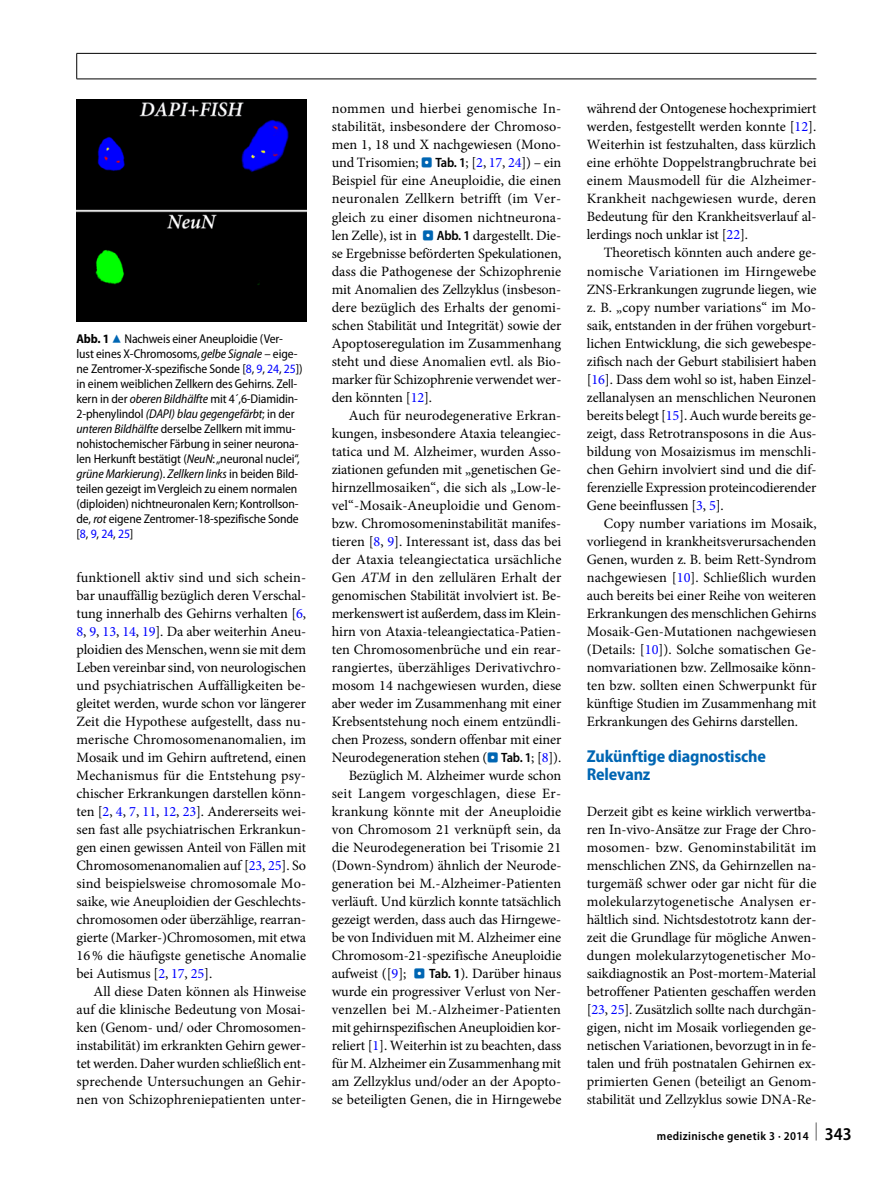
<style>
.page{position:relative;width:893px;height:1187px;background:#fff}
.page>*{position:absolute;margin:0;border:0;box-sizing:border-box;transform-origin:0 0}
.t1{font:700 semi-condensed 17.25px/18px "Myriad Pro";letter-spacing:-.01em;color:#0066b3}
.t2{font:14.25px/18px "Minion Pro";letter-spacing:-.005em;color:#000;text-align:justify}
.t3{font:semi-condensed 12.75px/15px "Myriad Pro";letter-spacing:-.01em;color:#000}
.t4{font:600 semi-condensed 12px "Myriad Pro";letter-spacing:.03em;color:#000}
.s1{font-weight:700}
.s2{font-family:"Blik Buttons";font-stretch:normal;font-size:13.5px;color:#0066b3}
.s3{font-style:italic}
.s4{color:#00f}
.s5{font-family:"Blik Buttons";font-size:13.5px;color:#0066b3}
.s6{font-family:"Myriad Pro";font-weight:600;font-stretch:semi-condensed;font-size:13.5px}
.s7{font-size:18px}
</style>
<div class="page">
<hr style="left:77px;top:79px;width:739px;height:1px;background:#000">
<svg style="left:76px;top:54px;width:1px;height:25px"></svg>
<hr style="left:77px;top:53px;width:739px;height:1px;background:#000">
<img style="left:77px;top:100px;width:229px;height:221px">
<p class="t3" style="left:77px;top:331px;width:228px"><span class="s1">Abb. 1</span> <span class="s2">8</span> Nachweis einer Aneuploidie (Ver&shy;lust eines X-Chromosoms,<span class="s3">gelbe Signale</span> – eige&shy;ne Zentromer-X-spezifische Sonde [<span class="s4">8</span>, <span class="s4">9</span>, <span class="s4">24</span>, <span class="s4">25</span>]) in einem weiblichen Zellkern des Gehirns. Zell&shy;kern in der <span class="s3">oberen Bildhälfte</span> mit 4´,6-Diamidin-2-phenylindol <span class="s3">(DAPI) blau gegengefärbt</span>; in der <span class="s3">unteren Bildhälfte</span> derselbe Zellkern mit immu&shy;nohistochemischer Färbung in seiner neurona&shy;len Herkunft bestätigt (<span class="s3">NeuN</span>: „neuronal nuclei“, <span class="s3">grüne Markierung</span>). <span class="s3">Zellkern links</span> in beiden Bild&shy;teilen gezeigt im Vergleich zu einem normalen (diploiden) nichtneuronalen Kern; Kontrollson&shy;de, <span class="s3">rot</span> eigene Zentromer-18-spezifische Sonde [<span class="s4">8</span>, <span class="s4">9</span>, <span class="s4">24</span>, <span class="s4">25</span>]</p>
<p class="t2" style="left:77px;top:568px;width:231px">funktionell aktiv sind und sich schein&shy;bar unauffällig bezüglich deren Verschal&shy;tung innerhalb des Gehirns verhalten [<span class="s4">6</span>, <span class="s4">8</span>, <span class="s4">9</span>, <span class="s4">13</span>, <span class="s4">14</span>, <span class="s4">19</span>]. Da aber weiterhin Aneu&shy;ploidien des Menschen, wenn sie mit dem Leben vereinbar sind, von neurologischen und psychiatrischen Auffälligkeiten be&shy;gleitet werden, wurde schon vor längerer Zeit die Hypothese aufgestellt, dass nu&shy;merische Chromosomenanomalien, im Mosaik und im Gehirn auftretend, einen Mechanismus für die Entstehung psy&shy;chischer Erkrankungen darstellen könn&shy;ten [<span class="s4">2</span>, <span class="s4">4</span>, <span class="s4">7</span>, <span class="s4">11</span>, <span class="s4">12</span>, <span class="s4">23</span>]. Andererseits wei&shy;sen fast alle psychiatrischen Erkrankun&shy;gen einen gewissen Anteil von Fällen mit Chromosomenanomalien auf [<span class="s4">23</span>, <span class="s4">25</span>]. So sind beispielsweise chromosomale Mo&shy;saike, wie Aneuploidien der Geschlechts&shy;chromosomen oder überzählige, rearran&shy;gierte (Marker-)Chromosomen, mit etwa 16% die häufigste genetische Anomalie bei Autismus [<span class="s4">2</span>, <span class="s4">17</span>, <span class="s4">25</span>].</p>
<p class="t2" style="left:77px;top:982px;width:231px;text-indent:17px">All diese Daten können als Hinweise auf die klinische Bedeutung von Mosai&shy;ken (Genom- und/ oder Chromosomen&shy;instabilität) im erkrankten Gehirn gewer&shy;tet werden. Daher wurden schließlich ent&shy;sprechende Untersuchungen an Gehir&shy;nen von Schizophreniepatienten unter-</p>
<p class="t2" style="left:332px;top:100px;width:231px">nommen und hierbei genomische In&shy;stabilität, insbesondere der Chromoso&shy;men 1, 18 und X nachgewiesen (Mono&shy;und Trisomien; <span class="s5">.</span> <span class="s6">Tab. 1</span>; [<span class="s4">2</span>, <span class="s4">17</span>, <span class="s4">24</span>]) – ein Beispiel für eine Aneuploidie, die einen neuronalen Zellkern betrifft (im Ver&shy;gleich zu einer disomen nichtneurona&shy;len Zelle), ist in <span class="s5">.</span> <span class="s6">Abb. 1</span> dargestellt. Die&shy;se Ergebnisse beförderten Spekulationen, dass die Pathogenese der Schizophrenie mit Anomalien des Zellzyklus (insbeson&shy;dere bezüglich des Erhalts der genomi&shy;schen Stabilität und Integrität) sowie der Apoptoseregulation im Zusammenhang steht und diese Anomalien evtl. als Bio&shy;marker für Schizophrenie verwendet wer&shy;den könnten [<span class="s4">12</span>].</p>
<p class="t2" style="left:332px;top:406px;width:231px;text-align:right">Auch für neurodegenerative Erkran&shy;kungen, insbesondere Ataxia teleangiec&shy;tatica und M. Alzheimer, wurden Asso&shy;ziationen gefunden mit „genetischen Ge&shy;hirnzellmosaiken“, die sich als „Low-le&shy;vel“-Mosaik-Aneuploidie und Genom&shy;bzw. Chromosomeninstabilität manifes&shy;tieren [<span class="s4">8</span>, <span class="s4">9</span>]. Interessant ist, dass das bei der Ataxia teleangiectatica ursächliche Gen <span class="s3">ATM</span> in den zellulären Erhalt der genomischen Stabilität involviert ist. Be&shy;merkenswert ist außerdem, dass im Klein&shy;hirn von Ataxia-teleangiectatica-Patien&shy;ten Chromosomenbrüche und ein rear&shy;rangiertes, überzähliges Derivativchro&shy;mosom 14 nachgewiesen wurden, diese aber weder im Zusammenhang mit einer Krebsentstehung noch einem entzündli&shy;chen Prozess, sondern offenbar mit einer Neurodegeneration stehen (<span class="s5">.</span> <span class="s6">Tab. 1</span>; [<span class="s4">8</span>]).<br>Bezüglich M. Alzheimer wurde schon seit Langem vorgeschlagen, diese Er&shy;krankung könnte mit der Aneuploidie von Chromosom 21 verknüpft sein, da die Neurodegeneration bei Trisomie 21 (Down-Syndrom) ähnlich der Neurode&shy;generation bei M.-Alzheimer-Patienten verläuft. Und kürzlich konnte tatsächlich gezeigt werden, dass auch das Hirngewe&shy;be von Individuen mit M. Alzheimer eine Chromosom-21-spezifische Aneuploidie aufweist ([<span class="s4">9</span>]; <span class="s5">.</span> <span class="s6">Tab. 1</span>). Darüber hinaus wurde ein progressiver Verlust von Ner&shy;venzellen bei M.-Alzheimer-Patienten mit gehirnspezifischen Aneuploidien kor&shy;reliert [<span class="s4">1</span>]. Weiterhin ist zu beachten, dass für M. Alzheimer ein Zusammenhang mit am Zellzyklus und/oder an der Apopto&shy;se beteiligten Genen, die in Hirngewebe</p>
<p class="t2" style="left:587px;top:100px;width:231px">während der Ontogenese hochexprimiert werden, festgestellt werden konnte [<span class="s4">12</span>].<br>Weiterhin ist festzuhalten, dass kürzlich eine erhöhte Doppelstrangbruchrate bei einem Mausmodell für die Alzheimer-Krankheit nachgewiesen wurde, deren Bedeutung für den Krankheitsverlauf al&shy;lerdings noch unklar ist [<span class="s4">22</span>].</p>
<p class="t2" style="left:587px;top:244px;width:231px;text-indent:17px">Theoretisch könnten auch andere ge&shy;nomische Variationen im Hirngewebe ZNS-Erkrankungen zugrunde liegen, wie z. B. „copy number variations“ im Mo&shy;saik, entstanden in der frühen vorgeburt&shy;lichen Entwicklung, die sich gewebespe&shy;zifisch nach der Geburt stabilisiert haben [<span class="s4">16</span>]. Dass dem wohl so ist, haben Einzel&shy;zellanalysen an menschlichen Neuronen bereits belegt [<span class="s4">15</span>]. Auch wurde bereits ge&shy;zeigt, dass Retrotransposons in die Aus&shy;bildung von Mosaizismus im menschli&shy;chen Gehirn involviert sind und die dif&shy;ferenzielle Expression proteincodierender Gene beeinflussen [<span class="s4">3</span>, <span class="s4">5</span>].</p>
<p class="t2" style="left:587px;top:514px;width:231px;text-indent:17px">Copy number variations im Mosaik, vorliegend in krankheitsverursachenden Genen, wurden z. B. beim Rett-Syndrom nachgewiesen [<span class="s4">10</span>]. Schließlich wurden auch bereits bei einer Reihe von weiteren Erkrankungen des menschlichen Gehirns Mosaik-Gen-Mutationen nachgewiesen (Details: [<span class="s4">10</span>]). Solche somatischen Ge&shy;nomvariationen bzw. Zellmosaike könn&shy;ten bzw. sollten einen Schwerpunkt für künftige Studien im Zusammenhang mit Erkrankungen des Gehirns darstellen.</p>
<p class="t1" style="left:587px;top:747px;width:181px">Zukünftige diagnostische<br>Relevanz</p>
<p class="t2" style="left:587px;top:802px;width:231px">Derzeit gibt es keine wirklich verwertba&shy;ren In-vivo-Ansätze zur Frage der Chro&shy;mosomen- bzw. Genominstabilität im menschlichen ZNS, da Gehirnzellen na&shy;turgemäß schwer oder gar nicht für die molekularzytogenetische Analysen er&shy;hältlich sind. Nichtsdestotrotz kann der&shy;zeit die Grundlage für mögliche Anwen&shy;dungen molekularzytogenetischer Mo&shy;saikdiagnostik an Post-mortem-Material betroffener Patienten geschaffen werden [<span class="s4">23</span>, <span class="s4">25</span>]. Zusätzlich sollte nach durchgän&shy;gigen, nicht im Mosaik vorliegenden ge&shy;netischen Variationen, bevorzugt in in fe&shy;talen und früh postnatalen Gehirnen ex&shy;primierten Genen (beteiligt an Genom&shy;stabilität und Zellzyklus sowie DNA-Re-</p>
<p class="t4" style="left:657px;top:1129px;width:197px">medizinische genetik 3 · 2014 <sup>|</sup> <span class="s7">343</span></p>
</div>
